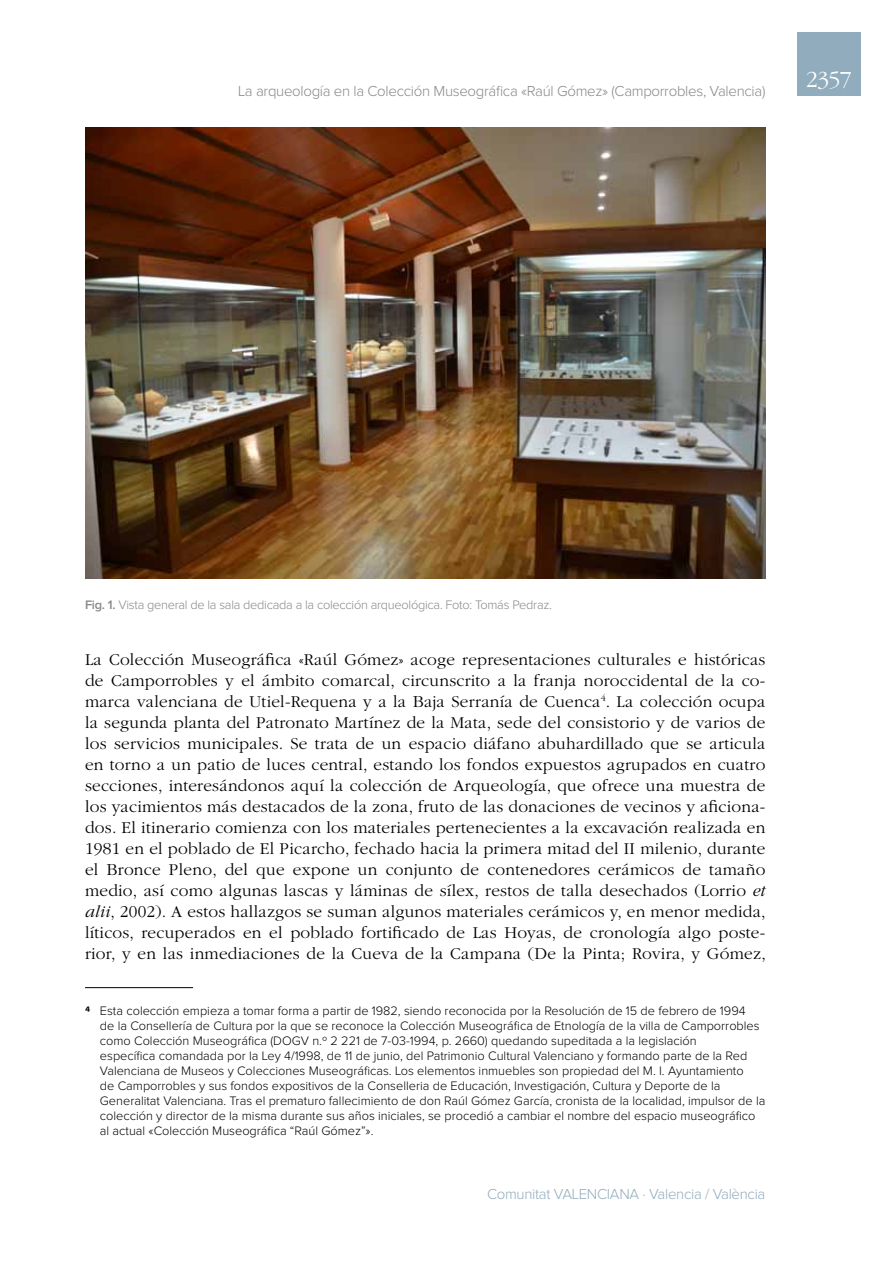
<style>
.page{position:relative;width:893px;height:1263px;background:#fff}
.page>*{position:absolute;margin:0;border:0;box-sizing:border-box;transform-origin:0 0}
.t1{font:300 24px "ITC Garamond Std";color:#fff}
.t2{font:300 17.25px/21px "ITC Garamond Std";letter-spacing:.015em;color:#000;text-align:justify}
.t3{font:300 15px "Proxima Nova";letter-spacing:-.02em;color:#87888a}
.t4{font:300 15px "Proxima Nova";letter-spacing:-.02em;color:#91acbc}
.t5{font:300 12.75px/15px "Proxima Nova";color:#000}
.t6{font:300 12.75px "Proxima Nova";letter-spacing:-.02em;color:#87888a}
.s1{font-weight:600}
.s2{font-style:italic}
.s3{font-weight:700}
</style>
<div class="page">
<div style="left:797px;top:32px;width:64px;height:64px;background:#91acbc"></div>
<hr style="left:85px;top:987px;width:108px;height:1px;background:#000">
<img style="left:85px;top:128px;width:680px;height:450px">
<p class="t3" style="left:238px;top:84px;width:529px">La arqueología en la Colección Museográfica «Raúl Gómez» (Camporrobles, Valencia)</p>
<h1 class="t1" style="left:806px;top:67px;width:47px">2357</h1>
<p class="t6" style="left:85px;top:599px;width:468px"><span class="s1">Fig. 1.</span> Vista general de la sala dedicada a la colección arqueológica. Foto: Tomás Pedraz.</p>
<p class="t2" style="left:85px;top:650px;width:682px">La Colección Museográfica «Raúl Gómez» acoge representaciones culturales e históricas de Camporrobles y el ámbito comarcal, circunscrito a la franja noroccidental de la co&shy;marca valenciana de Utiel-Requena y a la Baja Serranía de Cuenca<sup>4</sup>. La colección ocupa la segunda planta del Patronato Martínez de la Mata, sede del consistorio y de varios de los servicios municipales. Se trata de un espacio diáfano abuhardillado que se articula en torno a un patio de luces central, estando los fondos expuestos agrupados en cuatro secciones, interesándonos aquí la colección de Arqueología, que ofrece una muestra de los yacimientos más destacados de la zona, fruto de las donaciones de vecinos y aficiona&shy;dos. El itinerario comienza con los materiales pertenecientes a la excavación realizada en 1981 en el poblado de El Picarcho, fechado hacia la primera mitad del II milenio, durante el Bronce Pleno, del que expone un conjunto de contenedores cerámicos de tamaño medio, así como algunas lascas y láminas de sílex, restos de talla desechados (Lorrio <span class="s2">et alii</span>, 2002). A estos hallazgos se suman algunos materiales cerámicos y, en menor medida, líticos, recuperados en el poblado fortificado de Las Hoyas, de cronología algo poste&shy;rior, y en las inmediaciones de la Cueva de la Campana (De la Pinta; Rovira, y Gómez,</p>
<p class="t5" style="left:100px;top:1004px;width:667px;text-indent:-15px"><span class="s3">4</span> Esta colección empieza a tomar forma a partir de 1982, siendo reconocida por la Resolución de 15 de febrero de 1994<br>de la Consellería de Cultura por la que se reconoce la Colección Museográfica de Etnología de la villa de Camporrobles como Colección Museográfica (DOGV n.º 2 221 de 7-03-1994, p. 2660) quedando supeditada a la legislación<br>específica comandada por la Ley 4/1998, de 11 de junio, del Patrimonio Cultural Valenciano y formando parte de la Red Valenciana de Museos y Colecciones Museográficas. Los elementos inmuebles son propiedad del M. I. Ayuntamiento<br>de Camporrobles y sus fondos expositivos de la Conselleria de Educación, Investigación, Cultura y Deporte de la Generalitat Valenciana. Tras el prematuro fallecimiento de don Raúl Gómez García, cronista de la localidad, impulsor de la colección y director de la misma durante sus años iniciales, se procedió a cambiar el nombre del espacio museográfico al actual «Colección Museográfica “Raúl Gómez”».</p>
<p class="t4" style="left:487px;top:1187px;width:280px">Comunitat VALENCIANA · Valencia / València</p>
</div>
